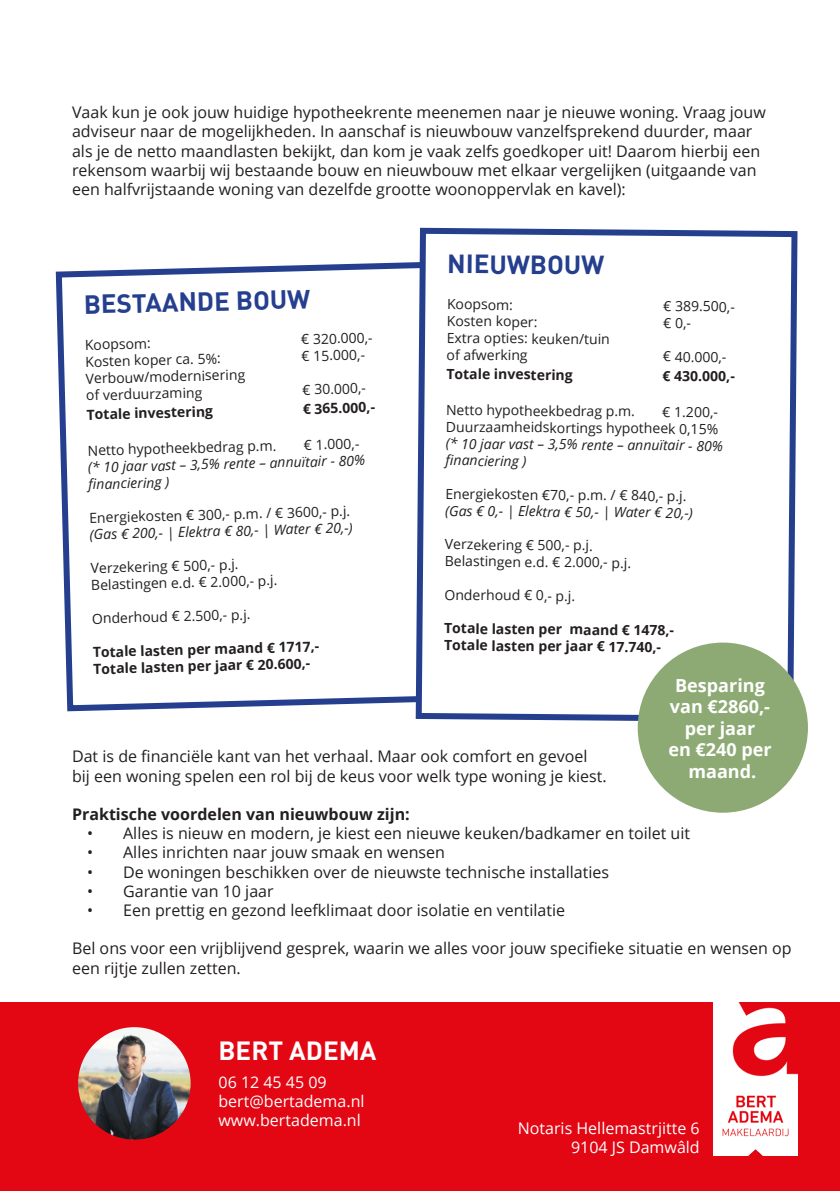
<style>
.page{position:relative;width:840px;height:1191px;background:#fff}
.page>*{position:absolute;margin:0;border:0;box-sizing:border-box;transform-origin:0 0}
.t1{font:700 26px "DIN Pro";letter-spacing:-.01em;color:#253f8e}
.t2{font:700 26px "DIN Pro";color:#fff}
.t3{font:700 18px "Open Sans";color:#fff}
.t4{font:16px/19.2px "Open Sans";color:#231f20}
.t5{font:16px "Open Sans";color:#fff}
.t6{font:700 16px "Open Sans";color:#231f20}
.t7{font:14px/16.6px "Open Sans";color:#231f20}
.t8{font:italic 14px/17.6px "Open Sans";color:#231f20}
.t9{font:700 14px "Open Sans";color:#231f20}
</style>
<div class="page">
<div style="left:0;top:1002px;width:839px;height:189px;background:#e30613"></div>
<svg style="left:55px;top:262px;width:357px;height:450px"></svg>
<svg style="left:412px;top:227px;width:388px;height:494px"></svg>
<div style="left:637px;top:642px;width:170px;height:170px;background:#8eaa74;border-radius:50%"></div>
<img style="left:75px;top:1024px;width:118px;height:118px;border-radius:59px">
<div style="left:72px;top:1021px;width:124px;height:124px;border:6px solid #e30613;border-radius:50%"></div>
<img style="left:713px;top:1002px;width:84px;height:153px">
<p class="t4" style="left:72px;top:102px;width:695px">Vaak kun je ook jouw huidige hypotheekrente meenemen naar je nieuwe woning. Vraag jouw adviseur naar de mogelijkheden. In aanschaf is nieuwbouw vanzelfsprekend duurder, maar als je de netto maandlasten bekijkt, dan kom je vaak zelfs goedkoper uit! Daarom hierbij een rekensom waarbij wij bestaande bouw en nieuwbouw met elkaar vergelijken (uitgaande van een halfvrijstaande woning van dezelfde grootte woonoppervlak en kavel):</p>
<p class="t1" style="left:83px;top:288px;width:228px;rotate:-2deg">BESTAANDE BOUW</p>
<p class="t7" style="left:85px;top:336px;width:67px;rotate:-1deg">Koopsom:</p>
<p class="t7" style="left:301px;top:330px;width:73px;rotate:-1deg">€ 320.000,-</p>
<p class="t7" style="left:85px;top:352px;width:137px;rotate:-1deg">Kosten koper ca. 5%:</p>
<p class="t7" style="left:301px;top:347px;width:65px;rotate:-1deg">€ 15.000,-</p>
<p class="t7" style="left:86px;top:369px;width:161px;rotate:-1deg">Verbouw/modernisering of verduurzaming</p>
<p class="t7" style="left:302px;top:381px;width:65px;rotate:-1deg">€ 30.000,-</p>
<p class="t9" style="left:86px;top:404px;width:128px;rotate:-1deg">Totale investering</p>
<p class="t9" style="left:302px;top:398px;width:74px;rotate:-1deg">€ 365.000,-</p>
<p class="t7" style="left:87px;top:441px;width:190px;rotate:-1deg">Netto hypotheekbedrag p.m.</p>
<p class="t7" style="left:303px;top:436px;width:57px;rotate:-1deg">€ 1.000,-</p>
<p class="t8" style="left:88px;top:457px;width:278px;rotate:-1deg">(* 10 jaar vast – 3,5% rente – annuïtair - 80% fi nanciering )</p>
<p class="t7" style="left:89px;top:508px;width:262px;rotate:-1deg">Energiekosten € 300,- p.m. / € 3600,- p.j.</p>
<p class="t8" style="left:90px;top:524px;width:264px;rotate:-1deg">(Gas € 200,- | Elektra € 80,- | Water € 20,-)</p>
<p class="t7" style="left:91px;top:559px;width:188px;rotate:-1deg">Verzekering € 500,- p.j.<br>Belastingen e.d. € 2.000,- p.j.</p>
<p class="t7" style="left:92px;top:609px;width:160px;rotate:-1deg">Onderhoud € 2.500,- p.j.</p>
<p class="t9" style="left:93px;top:641px;width:228px;rotate:-1deg">Totale lasten per maand € 1717,-</p>
<p class="t9" style="left:93px;top:658px;width:218px;rotate:-1deg">Totale lasten per jaar € 20.600,-</p>
<p class="t1" style="left:447px;top:247px;width:158px">NIEUWBOUW</p>
<p class="t7" style="left:447px;top:295px;width:67px;rotate:1deg">Koopsom:</p>
<p class="t7" style="left:663px;top:297px;width:73px;rotate:1deg">€ 389.500,-</p>
<p class="t7" style="left:447px;top:312px;width:92px;rotate:1deg">Kosten koper:</p>
<p class="t7" style="left:663px;top:314px;width:29px;rotate:1deg">€ 0,-</p>
<p class="t7" style="left:446px;top:328px;width:165px;rotate:1deg">Extra opties: keuken/tuin</p>
<p class="t7" style="left:446px;top:345px;width:82px;rotate:1deg">of afwerking</p>
<p class="t7" style="left:662px;top:347px;width:65px;rotate:1deg">€ 40.000,-</p>
<p class="t9" style="left:446px;top:363px;width:128px;rotate:1deg">Totale investering</p>
<p class="t9" style="left:662px;top:365px;width:74px;rotate:1deg">€ 430.000,-</p>
<p class="t7" style="left:446px;top:400px;width:190px;rotate:1deg">Netto hypotheekbedrag p.m.</p>
<p class="t7" style="left:662px;top:403px;width:57px;rotate:1deg">€ 1.200,-</p>
<p class="t7" style="left:446px;top:417px;width:273px;rotate:1deg">Duurzaamheidskortings hypotheek 0,15%</p>
<p class="t8" style="left:446px;top:433px;width:278px;rotate:1deg">(* 10 jaar vast – 3,5% rente – annuïtair - 80% fi nanciering )</p>
<p class="t7" style="left:445px;top:484px;width:242px;rotate:1deg">Energiekosten €70,- p.m. / € 840,- p.j.</p>
<p class="t8" style="left:445px;top:500px;width:249px;rotate:1deg">(Gas € 0,- | Elektra € 50,- | Water € 20,-)</p>
<p class="t7" style="left:445px;top:535px;width:188px;rotate:1deg">Verzekering € 500,- p.j.<br>Belastingen e.d. € 2.000,- p.j.</p>
<p class="t7" style="left:444px;top:585px;width:132px;rotate:1deg">Onderhoud € 0,- p.j.</p>
<p class="t9" style="left:444px;top:617px;width:231px;rotate:1deg">Totale lasten per maand € 1478,-</p>
<p class="t9" style="left:444px;top:634px;width:218px;rotate:1deg">Totale lasten per jaar € 17.740,-</p>
<p class="t3" style="left:674px;top:672px;width:91px">Besparing</p>
<p class="t3" style="left:669px;top:694px;width:102px">van €2860,-</p>
<p class="t3" style="left:684px;top:715px;width:72px">per jaar</p>
<p class="t3" style="left:668px;top:737px;width:105px">en €240 per</p>
<p class="t3" style="left:688px;top:758px;width:69px">maand.</p>
<p class="t4" style="left:72px;top:746px;width:516px">Dat is de financiële kant van het verhaal. Maar ook comfort en gevoel</p>
<p class="t4" style="left:72px;top:765px;width:536px">bij een woning spelen een rol bij de keus voor welk type woning je kiest.</p>
<p class="t6" style="left:72px;top:803px;width:339px">Praktische voordelen van nieuwbouw zijn:</p>
<p class="t4" style="left:87px;top:823px;width:604px">• Alles is nieuw en modern, je kiest een nieuwe keuken/badkamer en toilet uit</p>
<p class="t4" style="left:87px;top:842px;width:359px">• Alles inrichten naar jouw smaak en wensen</p>
<p class="t4" style="left:87px;top:861px;width:523px">• De woningen beschikken over de nieuwste technische installaties</p>
<p class="t4" style="left:87px;top:881px;width:188px">• Garantie van 10 jaar</p>
<p class="t4" style="left:87px;top:900px;width:479px">• Een prettig en gezond leefklimaat door isolatie en ventilatie</p>
<p class="t4" style="left:72px;top:938px;width:720px">Bel ons voor een vrijblijvend gesprek, waarin we alles voor jouw specifieke situatie en wensen op een rijtje zullen zetten.</p>
<p class="t2" style="left:218px;top:1033px;width:159px">BERT ADEMA</p>
<p class="t5" style="left:218px;top:1071px;width:110px">06 12 45 45 09</p>
<p class="t5" style="left:218px;top:1090px;width:147px">bert@bertadema.nl</p>
<p class="t5" style="left:218px;top:1109px;width:144px">www.bertadema.nl</p>
<p class="t5" style="left:517px;top:1117px;width:183px">Notaris Hellemastrjitte 6</p>
<p class="t5" style="left:570px;top:1136px;width:130px">9104 JS Damwâld</p>
</div>
